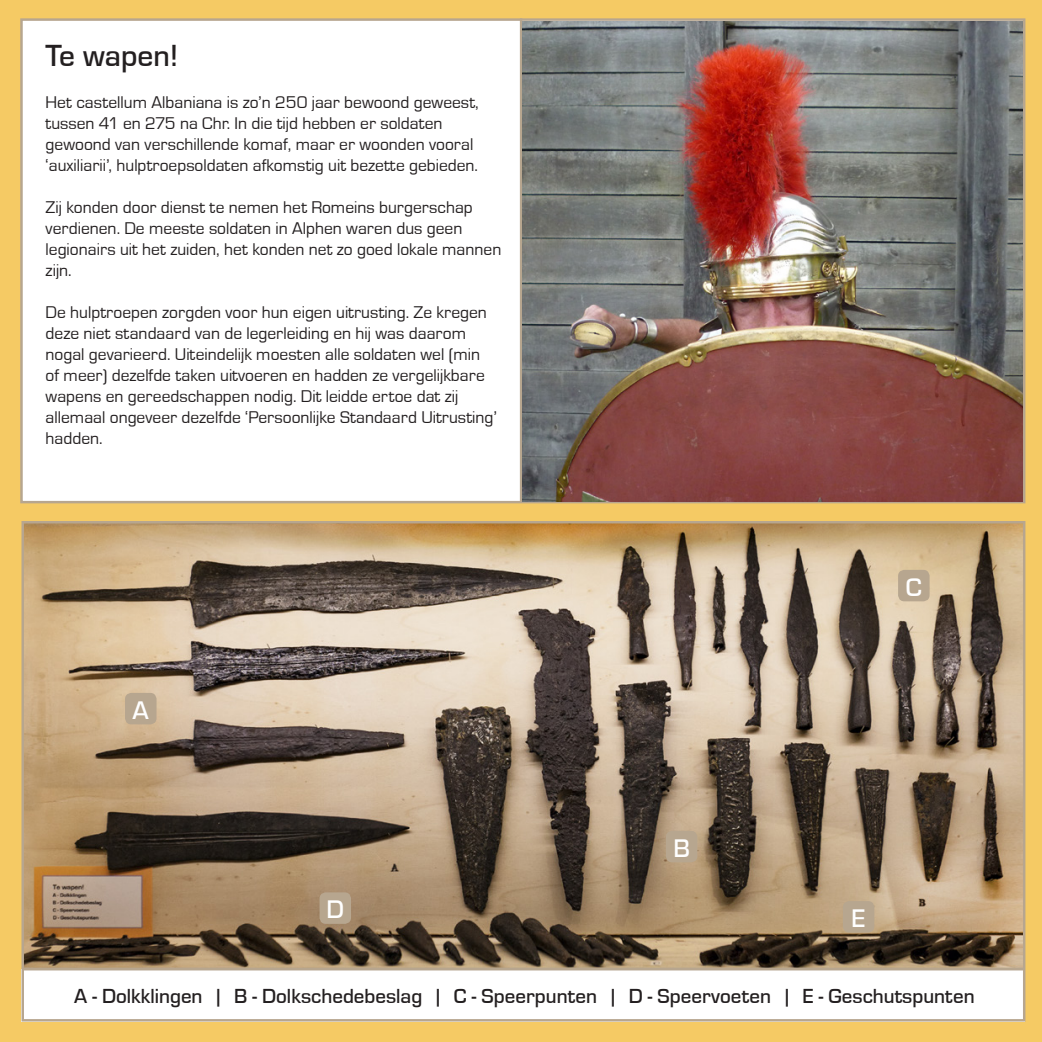
<style>
.page{position:relative;width:1042px;height:1042px;background:#f5ca64}
.page>*{position:absolute;margin:0;border:0;box-sizing:border-box;transform-origin:0 0}
.t1{font:31.5px "Eurostile Becker Med";color:#231f20}
.t2{font:26.25px "Eurostile Becker Med";color:#fff}
.t3{font:21px "Eurostile Becker Med";color:#231f20}
.t4{font:17.5px/21px "Eurostile Becker";color:#231f20}
</style>
<div class="page">
<div style="left:20px;top:18px;width:1005px;height:485px;background:#fff;border:2px solid #b7a68f"></div>
<hr style="left:520px;top:18px;width:2px;height:483px;background:#b7a68f">
<img style="left:522px;top:21px;width:500px;height:480px">
<img style="left:24px;top:524px;width:998px;height:444px">
<div style="left:125px;top:693px;width:31px;height:31px;background:#b7a68f;border-radius:6px"></div>
<div style="left:666px;top:831px;width:31px;height:31px;background:#b7a68f;border-radius:6px"></div>
<div style="left:843px;top:901px;width:31px;height:31px;background:#b7a68f;border-radius:6px"></div>
<div style="left:319px;top:892px;width:32px;height:32px;background:#b7a68f;border-radius:6px"></div>
<div style="left:898px;top:570px;width:31px;height:31px;background:#b7a68f;border-radius:6px"></div>
<div style="left:21px;top:969px;width:1004px;height:52px;background:#fff"></div>
<hr style="left:23px;top:968px;width:1001px;height:2px;background:#b7a68f">
<h1 class="t1" style="left:46px;top:38px;width:134px">Te wapen!</h1>
<p class="t4" style="left:46px;top:92px;width:435px">Het castellum Albaniana is zo’n 250 jaar bewoond geweest, tussen 41 en 275 na Chr. In die tijd hebben er soldaten gewoond van verschillende komaf, maar er woonden vooral ‘auxiliarii’, hulptroepsoldaten afkomstig uit bezette gebieden.</p>
<p class="t4" style="left:46px;top:197px;width:457px">Zij konden door dienst te nemen het Romeins burgerschap verdienen. De meeste soldaten in Alphen waren dus geen legionairs uit het zuiden, het konden net zo goed lokale mannen zijn.</p>
<p class="t4" style="left:46px;top:302px;width:453px">De hulptroepen zorgden voor hun eigen uitrusting. Ze kregen deze niet standaard van de legerleiding en hij was daarom nogal gevarieerd. Uiteindelijk moesten alle soldaten wel (min of meer) dezelfde taken uitvoeren en hadden ze vergelijkbare wapens en gereedschappen nodig. Dit leidde ertoe dat zij allemaal ongeveer dezelfde ‘Persoonlijke Standaard Uitrusting’ hadden.</p>
<h2 class="t2" style="left:133px;top:696px;width:18px">A</h2>
<h2 class="t2" style="left:327px;top:895px;width:19px">D</h2>
<h2 class="t2" style="left:673px;top:833px;width:18px">B</h2>
<h2 class="t2" style="left:906px;top:573px;width:17px">C</h2>
<h2 class="t2" style="left:852px;top:904px;width:15px">E</h2>
<p class="t3" style="left:74px;top:984px;width:902px">A - Dolkklingen | B - Dolkschedebeslag | C - Speerpunten | D - Speervoeten | E - Geschutspunten</p>
</div>
